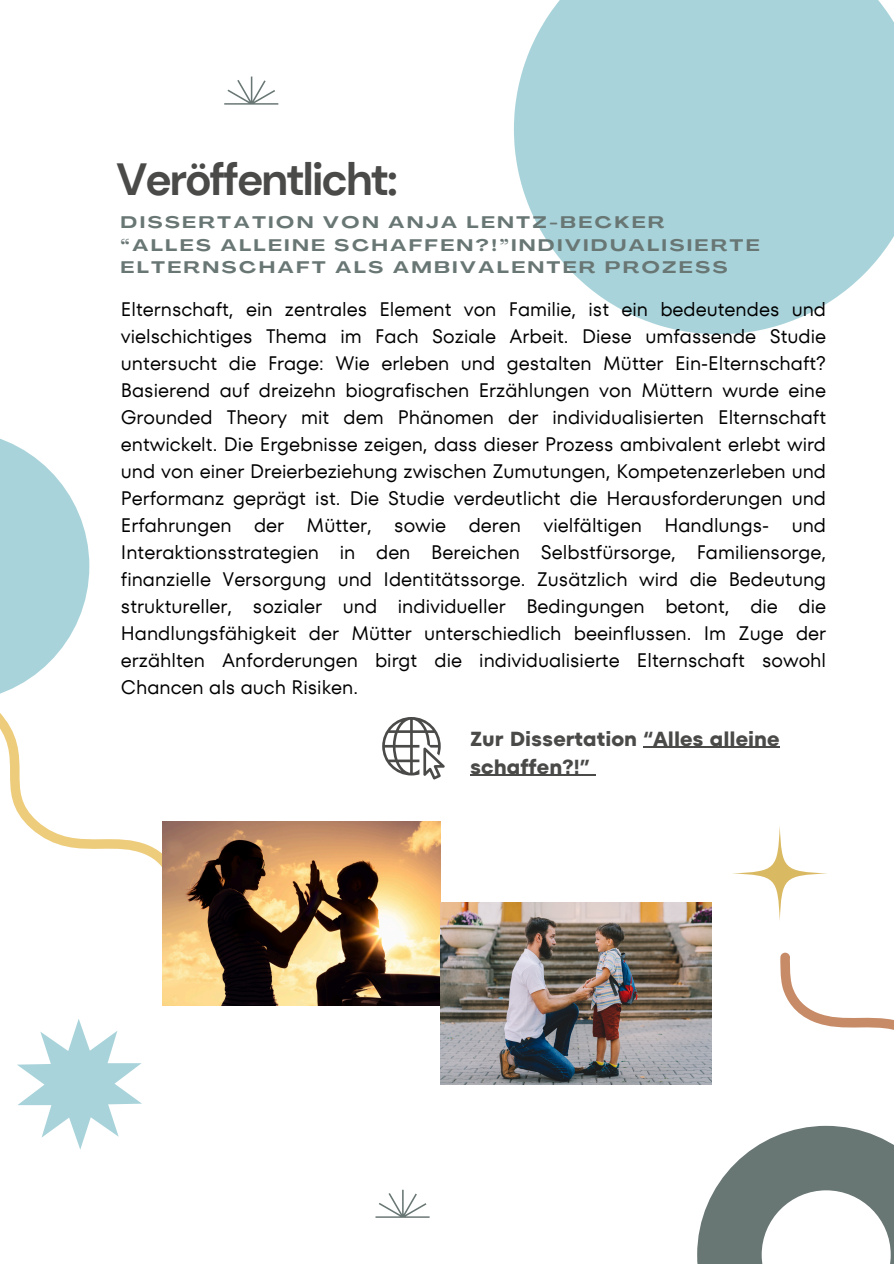
<style>
.page{position:relative;width:894px;height:1264px;background:#fff}
.page>*{position:absolute;margin:0;border:0;box-sizing:border-box;transform-origin:0 0}
.t1{font:700 45px "DM Sans";letter-spacing:-.055em;color:#4a4b49}
.t2{font:700 20.25px/28.2px "TT Fors";color:#4a4b49}
.t3{font:19.5px/27px "TT Fors";color:#000;text-align:justify}
.t4{font:700 16.5px/22.5px "Agrandir Grand";letter-spacing:.17em;color:#687674}
</style>
<div class="page">
<img style="left:163px;top:821px;width:277px;height:184px">
<svg style="left:0;top:438px;width:181px;height:476px"></svg>
<svg style="left:224px;top:77px;width:54px;height:28px"></svg>
<svg style="left:17px;top:1019px;width:125px;height:130px"></svg>
<svg style="left:731px;top:825px;width:96px;height:96px"></svg>
<svg style="left:697px;top:952px;width:196px;height:311px"></svg>
<svg style="left:514px;top:0;width:379px;height:334px;background:#b3d8de"></svg>
<svg style="left:375px;top:1189px;width:54px;height:28px"></svg>
<img style="left:440px;top:902px;width:271px;height:182px">
<svg style="left:382px;top:717px;width:62px;height:62px"></svg>
<hr style="left:643px;top:746px;width:136px;height:2px;background:#4a4b49">
<hr style="left:470px;top:775px;width:119px;height:1px;background:#4a4b49">
<h3 class="t1" style="left:116px;top:150px;width:283px">Veröffentlicht:</h3>
<p class="t4" style="left:121px;top:213px;width:640px">DISSERTATION VON ANJA LENTZ-BECKER<br>“ALLES ALLEINE SCHAFFEN?!”INDIVIDUALISIERTE<br>ELTERNSCHAFT ALS AMBIVALENTER PROZESS</p>
<p class="t3" style="left:121px;top:296px;width:706px">Elternschaft, ein zentrales Element von Familie, ist ein bedeutendes und vielschichtiges Thema im Fach Soziale Arbeit. Diese umfassende Studie untersucht die Frage: Wie erleben und gestalten Mütter Ein-Elternschaft?<br>Basierend auf dreizehn biografischen Erzählungen von Müttern wurde eine Grounded Theory mit dem Phänomen der individualisierten Elternschaft entwickelt. Die Ergebnisse zeigen, dass dieser Prozess ambivalent erlebt wird und von einer Dreierbeziehung zwischen Zumutungen, Kompetenzerleben und Performanz geprägt ist. Die Studie verdeutlicht die Herausforderungen und Erfahrungen der Mütter, sowie deren vielfältigen Handlungs- und Interaktionsstrategien in den Bereichen Selbstfürsorge, Familiensorge, finanzielle Versorgung und Identitätssorge. Zusätzlich wird die Bedeutung struktureller, sozialer und individueller Bedingungen betont, die die Handlungsfähigkeit der Mütter unterschiedlich beeinflussen. Im Zuge der erzählten Anforderungen birgt die individualisierte Elternschaft sowohl Chancen als auch Risiken.</p>
<h2 class="t2" style="left:470px;top:724px;width:311px">Zur Dissertation “Alles alleine schaffen?!”</h2>
</div>
